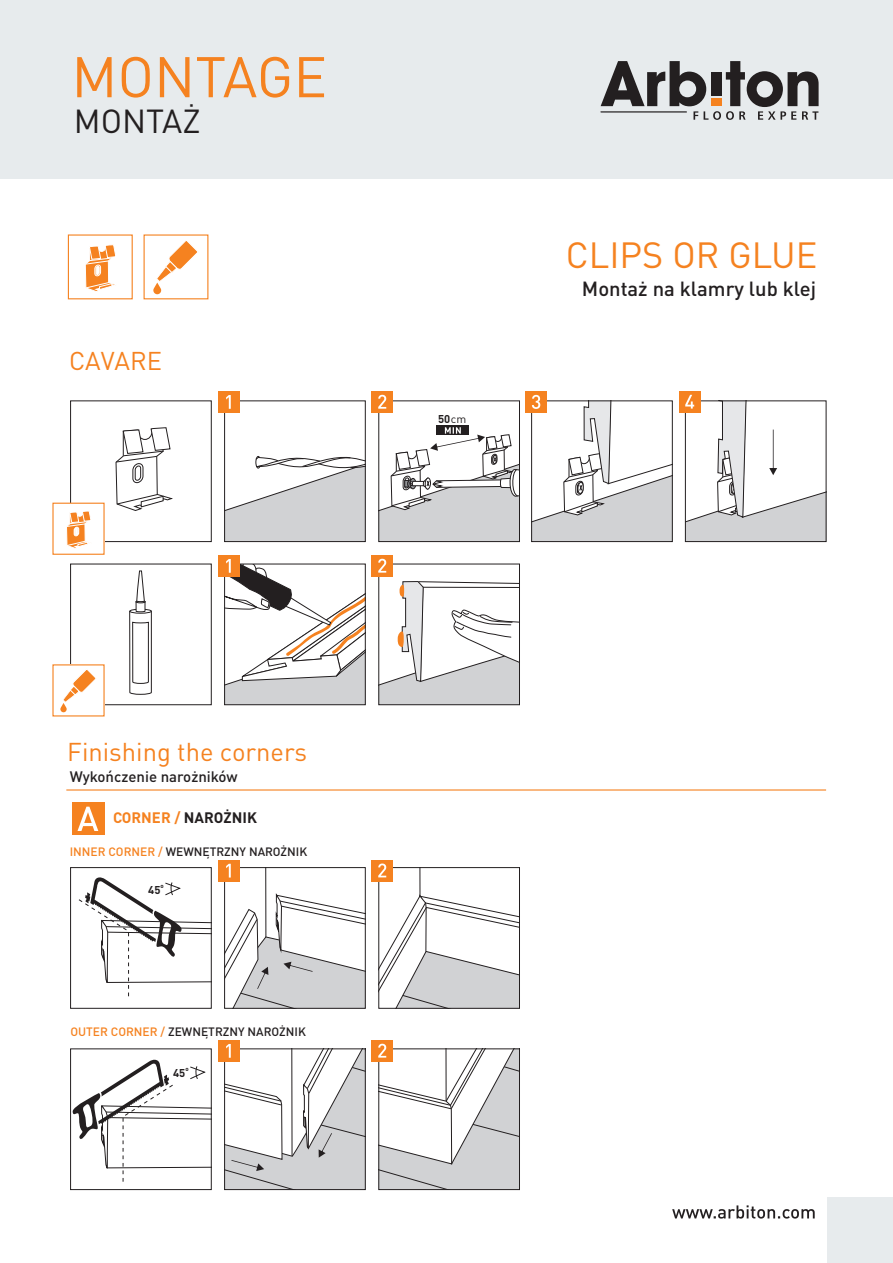
<style>
.page{position:relative;width:893px;height:1263px;background:#fff}
.page>*{position:absolute;margin:0;border:0;box-sizing:border-box;transform-origin:0 0}
.t1{font:56.4px "DIN Pro";color:#f58220}
.t2{font:36px "DIN Pro";color:#f58220}
.t3{font:33px "DIN Pro";color:#231f20}
.t4{font:25.5px "DIN Pro";color:#f58220}
.t5{font:500 20.25px "DIN Pro";color:#231f20}
.t6{font:500 15px "DIN Pro";color:#231f20}
.t7{font:700 15px "DIN Pro";color:#231f20}
.t8{font:500 12px "DIN Pro";color:#231f20}
.t9{font:700 11.25px "DIN Pro";color:#231f20}
.t10{font:700 6px "DIN Pro";color:#231f20}
.s1{font-weight:400}
.s2{color:#f58220}
</style>
<div class="page">
<svg style="left:226px;top:456px;width:138px;height:84px"></svg>
<div style="left:224px;top:400px;width:142px;height:142px;border:1px solid #231f20"></div>
<div style="left:437px;top:426px;width:32px;height:9px;background:#231f20"></div>
<svg style="left:380px;top:427px;width:138px;height:113px"></svg>
<div style="left:378px;top:400px;width:142px;height:142px;border:1px solid #231f20"></div>
<svg style="left:115px;top:427px;width:58px;height:84px"></svg>
<div style="left:70px;top:400px;width:142px;height:142px;border:1px solid #231f20"></div>
<svg style="left:672px;top:1205px;width:143px;height:13px"></svg>
<div style="left:828px;top:1198px;width:65px;height:65px;background:#e7ebed"></div>
<div style="left:0;top:0;width:893px;height:179px;background:#e7ebed"></div>
<svg style="left:601px;top:61px;width:218px;height:59px"></svg>
<div style="left:711px;top:98px;width:10px;height:8px;background:#f58220"></div>
<div style="left:218px;top:391px;width:22px;height:22px;background:#f58220"></div>
<svg style="left:226px;top:395px;width:5px;height:14px"></svg>
<div style="left:372px;top:391px;width:21px;height:22px;background:#f58220"></div>
<svg style="left:378px;top:395px;width:8px;height:14px"></svg>
<div style="left:525px;top:391px;width:22px;height:22px;background:#f58220"></div>
<svg style="left:532px;top:395px;width:140px;height:147px"></svg>
<svg style="left:85px;top:244px;width:31px;height:48px"></svg>
<div style="left:68px;top:234px;width:65px;height:65px;border:1px solid #f58220"></div>
<div style="left:679px;top:391px;width:21px;height:22px;background:#f58220"></div>
<svg style="left:685px;top:395px;width:141px;height:147px"></svg>
<svg style="left:380px;top:581px;width:138px;height:122px"></svg>
<div style="left:378px;top:564px;width:142px;height:141px;border:1px solid #231f20"></div>
<svg style="left:129px;top:570px;width:23px;height:125px"></svg>
<div style="left:70px;top:564px;width:142px;height:141px;border:1px solid #231f20"></div>
<div style="left:218px;top:555px;width:22px;height:22px;background:#f58220"></div>
<svg style="left:225px;top:559px;width:140px;height:146px"></svg>
<div style="left:372px;top:555px;width:21px;height:22px;background:#f58220"></div>
<svg style="left:378px;top:559px;width:8px;height:14px"></svg>
<hr style="left:66px;top:789px;width:760px;height:1px;background:#f58220">
<hr style="left:265px;top:867px;width:1px;height:70px;background:#231f20">
<svg style="left:226px;top:894px;width:138px;height:113px"></svg>
<div style="left:224px;top:867px;width:142px;height:142px;border:1px solid #231f20"></div>
<svg style="left:78px;top:877px;width:132px;height:120px"></svg>
<div style="left:70px;top:867px;width:142px;height:142px;border:1px solid #231f20"></div>
<svg style="left:73px;top:1059px;width:137px;height:123px"></svg>
<div style="left:70px;top:1048px;width:142px;height:142px;border:1px solid #231f20"></div>
<hr style="left:420px;top:867px;width:1px;height:70px;background:#231f20">
<svg style="left:380px;top:895px;width:138px;height:112px"></svg>
<div style="left:378px;top:867px;width:142px;height:142px;border:1px solid #231f20"></div>
<div style="left:224px;top:1048px;width:142px;height:142px;border:1px solid #231f20"></div>
<div style="left:72px;top:802px;width:33px;height:33px;background:#f58220"></div>
<svg style="left:78px;top:807px;width:20px;height:24px"></svg>
<div style="left:218px;top:860px;width:22px;height:21px;background:#f58220"></div>
<svg style="left:226px;top:864px;width:5px;height:13px"></svg>
<div style="left:372px;top:860px;width:21px;height:21px;background:#f58220"></div>
<svg style="left:378px;top:863px;width:8px;height:14px"></svg>
<div style="left:218px;top:1040px;width:22px;height:21px;background:#f58220"></div>
<svg style="left:225px;top:1044px;width:140px;height:145px"></svg>
<div style="left:372px;top:1040px;width:21px;height:21px;background:#f58220"></div>
<svg style="left:378px;top:1044px;width:141px;height:145px"></svg>
<div style="left:53px;top:503px;width:51px;height:51px;background:#fff"></div>
<svg style="left:66px;top:511px;width:25px;height:38px"></svg>
<div style="left:52px;top:503px;width:53px;height:52px;border:1px solid #f58220"></div>
<div style="left:53px;top:665px;width:51px;height:51px;background:#fff"></div>
<svg style="left:60px;top:670px;width:36px;height:42px"></svg>
<svg style="left:153px;top:241px;width:45px;height:53px"></svg>
<h1 class="t1" style="left:71px;top:32px;width:257px">MONTAGE</h1>
<h3 class="t3" style="left:74px;top:95px;width:128px">MONTAŻ</h3>
<h3 class="t4" style="left:69px;top:343px;width:95px">CAVARE</h3>
<p class="t9" style="left:438px;top:411px;width:30px">50<span class="s1">cm</span></p>
<h2 class="t2" style="left:566px;top:230px;width:253px">CLIPS OR GLUE</h2>
<h3 class="t5" style="left:582px;top:275px;width:236px">Montaż na klamry lub klej</h3>
<h3 class="t4" style="left:67px;top:735px;width:241px">Finishing the corners</h3>
<p class="t6" style="left:70px;top:766px;width:169px">Wykończenie narożników</p>
<p class="t7" style="left:113px;top:808px;width:145px"><span class="s2">CORNER /</span> NAROŻNIK</p>
<p class="t8" style="left:70px;top:843px;width:239px"><span class="s2">INNER CORNER /</span> WEWNĘTRZNY NAROŻNIK</p>
<p class="t10" style="left:161px;top:881px;width:5px">o</p>
<p class="t9" style="left:148px;top:882px;width:14px">45</p>
<p class="t8" style="left:70px;top:1023px;width:237px"><span class="s2">OUTER CORNER /</span> ZEWNĘTRZNY NAROŻNIK</p>
<p class="t10" style="left:185px;top:1065px;width:5px">o</p>
<p class="t9" style="left:173px;top:1066px;width:14px">45</p>
</div>
